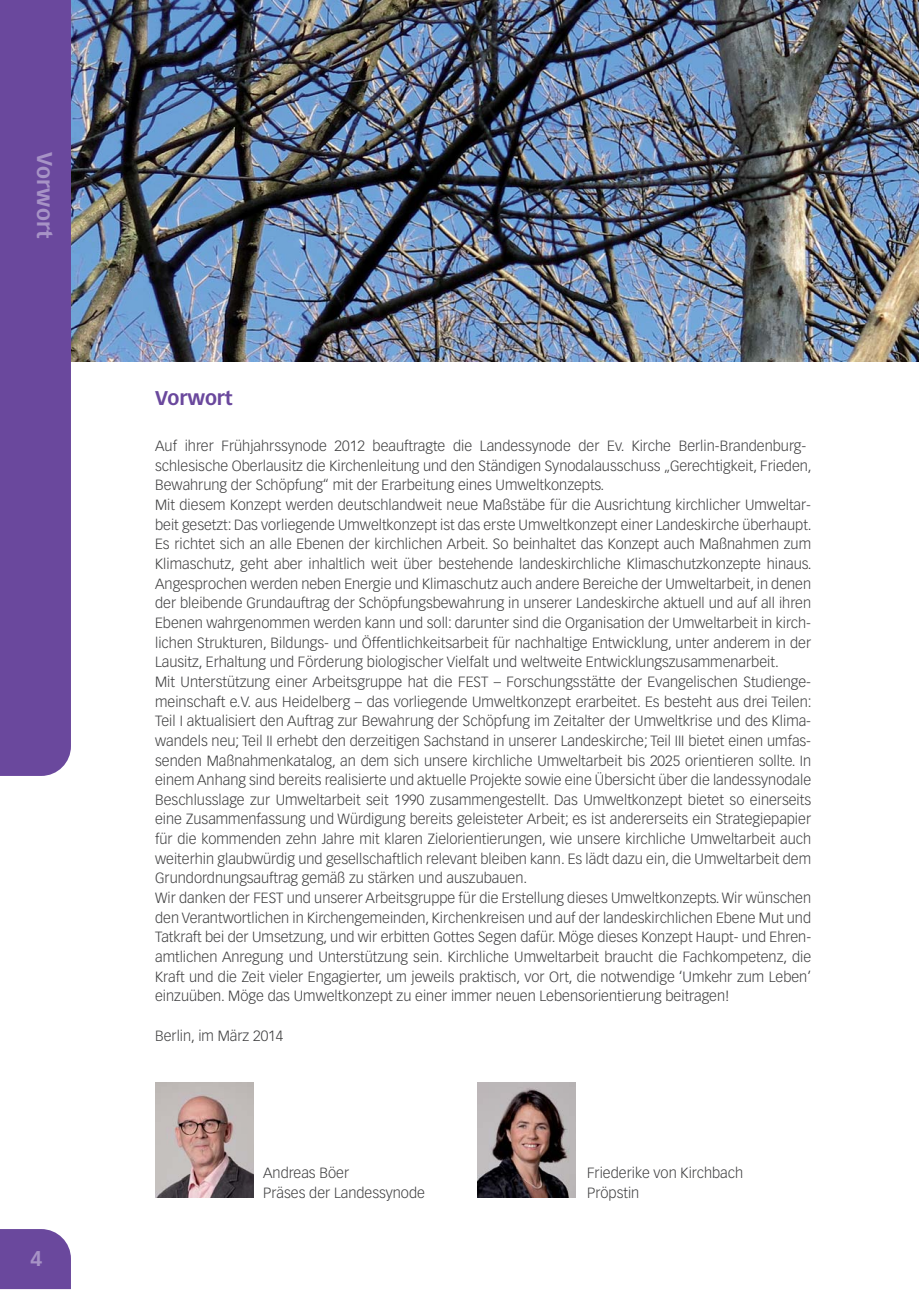
<style>
.page{position:relative;width:919px;height:1290px;background:#fff}
.page>*{position:absolute;margin:0;border:0;box-sizing:border-box;transform-origin:0 0}
.t1{font:700 21px "Vectora LT";letter-spacing:.02em;color:#a793c6}
.t2{font:700 19.5px "Vectora LT";color:#6a489d}
.t3{font:300 14.55px/19.6px "Vectora LT";color:#404041}
</style>
<div class="page">
<img style="left:71px;top:0;width:847px;height:361px">
<div style="left:0;top:0;width:71px;height:776px;background:#6a489d"></div>
<div style="left:0;top:1229px;width:71px;height:59px;background:#6a489d"></div>
<img style="left:477px;top:1082px;width:98px;height:114px">
<img style="left:155px;top:1082px;width:98px;height:114px">
<p class="t1" style="left:52px;top:152px;width:88px;rotate:90deg">Vorwort</p>
<p class="t1" style="left:30px;top:1250px;width:14px">4</p>
<p class="t2" style="left:155px;top:391px;width:79px">Vorwort</p>
<p class="t3" style="left:155px;top:436px;width:658px">Auf ihrer Frühjahrssynode 2012 beauftragte die Landessynode der Ev. Kirche Berlin-Brandenburg&shy;schlesische Oberlausitz die Kirchenleitung und den Ständigen Synodalausschuss „Gerechtigkeit, Frieden, Bewahrung der Schöpfung“ mit der Erarbeitung eines Umweltkonzepts.<br>Mit diesem Konzept werden deutschlandweit neue Maßstäbe für die Ausrichtung kirchlicher Umweltar&shy;beit gesetzt: Das vorliegende Umweltkonzept ist das erste Umweltkonzept einer Landeskirche überhaupt.<br>Es richtet sich an alle Ebenen der kirchlichen Arbeit. So beinhaltet das Konzept auch Maßnahmen zum Klimaschutz, geht aber inhaltlich weit über bestehende landeskirchliche Klimaschutzkonzepte hinaus.<br>Angesprochen werden neben Energie und Klimaschutz auch andere Bereiche der Umweltarbeit, in denen der bleibende Grundauftrag der Schöpfungsbewahrung in unserer Landeskirche aktuell und auf all ihren Ebenen wahrgenommen werden kann und soll: darunter sind die Organisation der Umweltarbeit in kirch&shy;lichen Strukturen, Bildungs- und Öffentlichkeitsarbeit für nachhaltige Entwicklung, unter anderem in der Lausitz, Erhaltung und Förderung biologischer Vielfalt und weltweite Entwicklungszusammenarbeit.<br>Mit Unterstützung einer Arbeitsgruppe hat die FEST – Forschungsstätte der Evangelischen Studienge&shy;meinschaft e.V. aus Heidelberg – das vorliegende Umweltkonzept erarbeitet. Es besteht aus drei Teilen:<br>Teil I aktualisiert den Auftrag zur Bewahrung der Schöpfung im Zeitalter der Umweltkrise und des Klima&shy;wandels neu; Teil II erhebt den derzeitigen Sachstand in unserer Landeskirche; Teil III bietet einen umfas&shy;senden Maßnahmenkatalog, an dem sich unsere kirchliche Umweltarbeit bis 2025 orientieren sollte. In einem Anhang sind bereits realisierte und aktuelle Projekte sowie eine Übersicht über die landessynodale Beschlusslage zur Umweltarbeit seit 1990 zusammengestellt. Das Umweltkonzept bietet so einerseits eine Zusammenfassung und Würdigung bereits geleisteter Arbeit; es ist andererseits ein Strategiepapier für die kommenden zehn Jahre mit klaren Zielorientierungen, wie unsere kirchliche Umweltarbeit auch weiterhin glaubwürdig und gesellschaftlich relevant bleiben kann. Es lädt dazu ein, die Umweltarbeit dem Grundordnungsauftrag gemäß zu stärken und auszubauen.<br>Wir danken der FEST und unserer Arbeitsgruppe für die Erstellung dieses Umweltkonzepts. Wir wünschen den Verantwortlichen in Kirchengemeinden, Kirchenkreisen und auf der landeskirchlichen Ebene Mut und Tatkraft bei der Umsetzung, und wir erbitten Gottes Segen dafür. Möge dieses Konzept Haupt- und Ehren&shy;amtlichen Anregung und Unterstützung sein. Kirchliche Umweltarbeit braucht die Fachkompetenz, die Kraft und die Zeit vieler Engagierter, um jeweils praktisch, vor Ort, die notwendige ‘Umkehr zum Leben’ einzuüben. Möge das Umweltkonzept zu einer immer neuen Lebensorientierung beitragen!</p>
<p class="t3" style="left:155px;top:1025px;width:130px">Berlin, im März 2014</p>
<p class="t3" style="left:263px;top:1163px;width:88px">Andreas Böer</p>
<p class="t3" style="left:587px;top:1163px;width:158px">Friederike von Kirchbach</p>
<p class="t3" style="left:263px;top:1182px;width:163px">Präses der Landessynode</p>
<p class="t3" style="left:587px;top:1182px;width:54px">Pröpstin</p>
</div>
